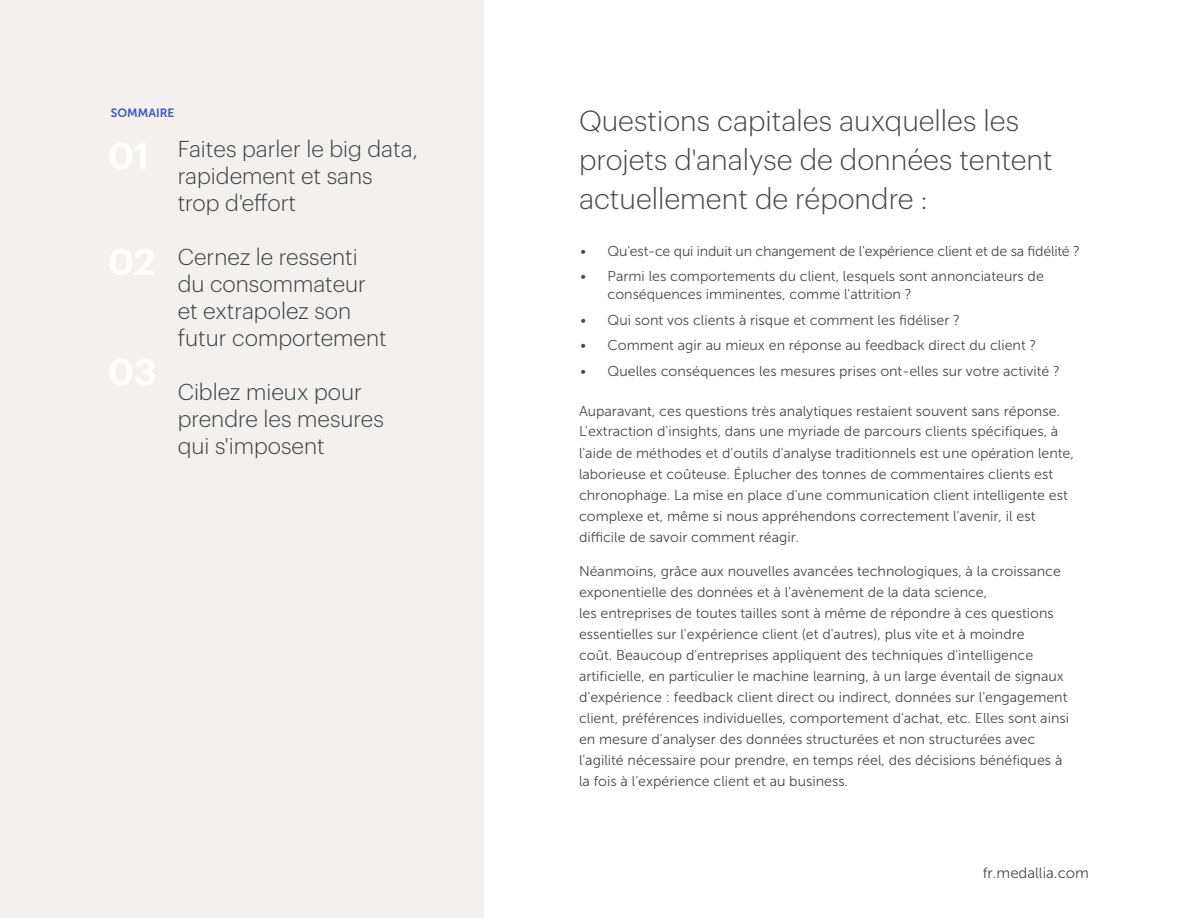
<style>
.page{position:relative;width:1188px;height:918px;background:#fff}
.page>*{position:absolute;margin:0;border:0;box-sizing:border-box;transform-origin:0 0}
.t1{font:300 28.5px/39px "Graphik";color:#4a4a4a}
.t2{font:300 22.5px/27px "Graphik";color:#364045}
.t3{font:15px "Museo Sans 300";color:#4a4a4a}
.t4{font:14.25px/21px "Museo Sans 300";color:#4a4a4a}
.t5{font:12px "Museo Sans 700";color:#4053c3}
</style>
<div class="page">
<div style="left:0;top:0;width:484px;height:918px;background:#f4f0ed"></div>
<p class="t5" style="left:111px;top:106px;width:65px">SOMMAIRE</p>
<h2 class="t2" style="left:178px;top:134px;width:242px">Faites parler le big data, rapidement et sans trop d'effort</h2>
<h2 class="t2" style="left:178px;top:242px;width:211px">Cernez le ressenti du consommateur et extrapolez son futur comportement</h2>
<h2 class="t2" style="left:178px;top:377px;width:208px">Ciblez mieux pour prendre les mesures qui s'imposent</h2>
<h1 class="t1" style="left:579px;top:99px;width:475px">Questions capitales auxquelles les projets d'analyse de données tentent actuellement de répondre :</h1>
<p class="t4" style="left:581px;top:240px;width:501px">• Qu'est-ce qui induit un changement de l'expérience client et de sa fidélité ?</p>
<p class="t4" style="left:608px;top:267px;width:438px;line-height:18px;text-indent:-27px">• Parmi les comportements du client, lesquels sont annonciateurs de conséquences imminentes, comme l'attrition ?</p>
<p class="t4" style="left:581px;top:309px;width:381px">• Qui sont vos clients à risque et comment les fidéliser ?</p>
<p class="t4" style="left:581px;top:335px;width:457px">• Comment agir au mieux en réponse au feedback direct du client ?</p>
<p class="t4" style="left:581px;top:360px;width:481px">• Quelles conséquences les mesures prises ont-elles sur votre activité ?</p>
<p class="t4" style="left:579px;top:400px;width:497px">Auparavant, ces questions très analytiques restaient souvent sans réponse.<br>L'extraction d'insights, dans une myriade de parcours clients spécifiques, à l'aide de méthodes et d'outils d'analyse traditionnels est une opération lente, laborieuse et coûteuse. Éplucher des tonnes de commentaires clients est chronophage. La mise en place d'une communication client intelligente est complexe et, même si nous appréhendons correctement l'avenir, il est difficile de savoir comment réagir.</p>
<p class="t4" style="left:579px;top:561px;width:492px">Néanmoins, grâce aux nouvelles avancées technologiques, à la croissance exponentielle des données et à l'avènement de la data science,<br>les entreprises de toutes tailles sont à même de répondre à ces questions essentielles sur l'expérience client (et d'autres), plus vite et à moindre<br>coût. Beaucoup d'entreprises appliquent des techniques d'intelligence artificielle, en particulier le machine learning, à un large éventail de signaux d’expérience : feedback client direct ou indirect, données sur l'engagement client, préférences individuelles, comportement d'achat, etc. Elles sont ainsi en mesure d'analyser des données structurées et non structurées avec l'agilité nécessaire pour prendre, en temps réel, des décisions bénéfiques à la fois à l'expérience client et au business.</p>
<p class="t3" style="left:983px;top:864px;width:108px">fr.medallia.com</p>
</div>
